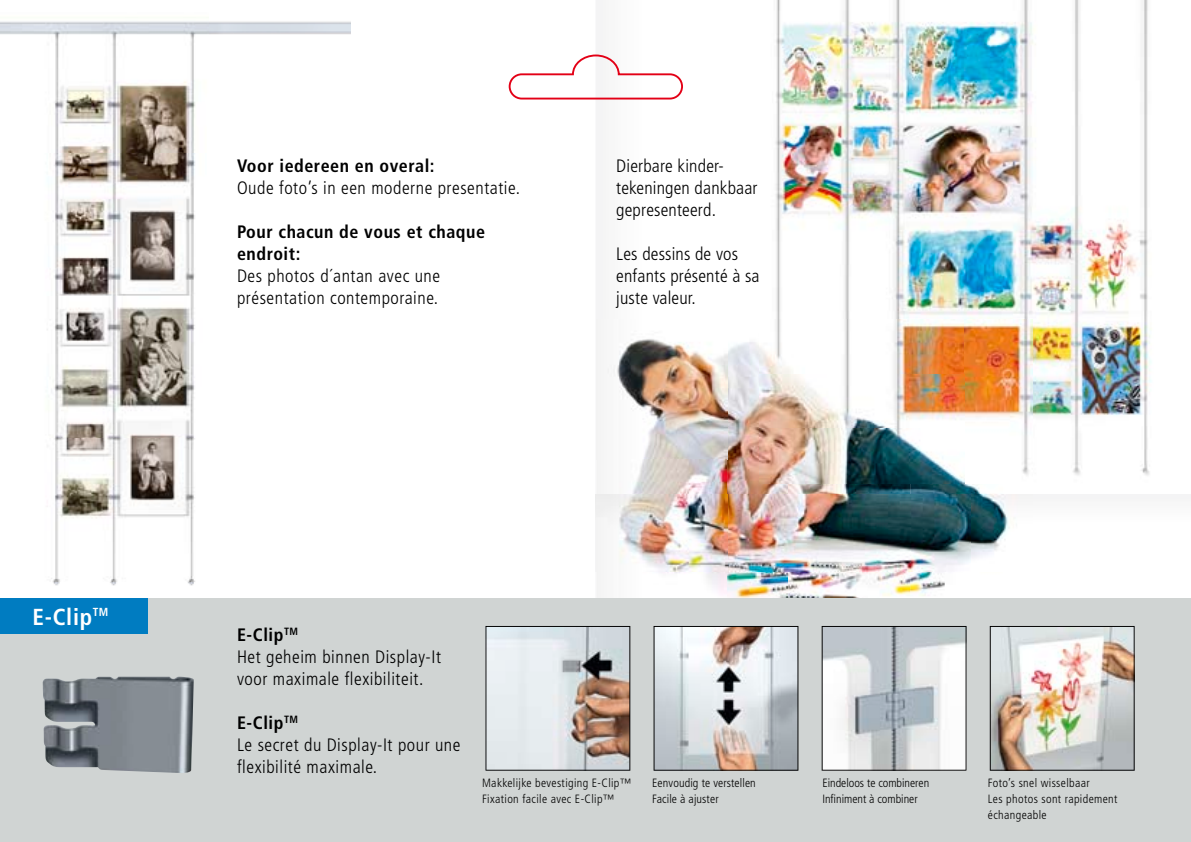
<style>
.page{position:relative;width:1191px;height:842px;background:#fff}
.page>*{position:absolute;margin:0;border:0;box-sizing:border-box;transform-origin:0 0}
.t1{font:700 condensed 23.2px "Frutiger";color:#fff}
.t2{font:300 condensed 18px/22px "Frutiger";letter-spacing:.03em;color:#000}
.t3{font:300 condensed 18px/22px "Frutiger";letter-spacing:.01em;color:#000}
.t4{font:700 condensed 18px/22px "Frutiger";letter-spacing:.03em;color:#000}
.t5{font:300 condensed 12px/16px "Frutiger";letter-spacing:.03em;color:#000}
.t6{font:300 condensed 12px/16px "Frutiger";color:#000}
.t7{font:300 condensed 12px/16px "Frutiger";letter-spacing:.01em;color:#000}
.s1{font-weight:700}
</style>
<div class="page">
<img style="left:775px;top:0;width:376px;height:476px">
<div style="left:595px;top:0;width:8px;height:599px;background:#f4f4f5"></div>
<img style="left:596px;top:320px;width:192px;height:279px">
<img style="left:788px;top:483px;width:244px;height:116px">
<img style="left:759px;top:320px;width:273px;height:163px">
<img style="left:0;top:21px;width:350px;height:565px">
<div style="left:0;top:599px;width:1191px;height:243px;background:#d0d4d3"></div>
<div style="left:0;top:599px;width:147px;height:35px;background:#007cc1"></div>
<svg style="left:653px;top:626px;width:145px;height:145px"></svg>
<svg style="left:821px;top:626px;width:145px;height:145px;background:#cfd3d6"></svg>
<img style="left:989px;top:626px;width:145px;height:145px">
<svg style="left:485px;top:626px;width:145px;height:145px"></svg>
<img style="left:43px;top:676px;width:151px;height:97px">
<svg style="left:508px;top:54px;width:175px;height:46px"></svg>
<p class="t1" style="left:32px;top:603px;width:77px">E-Clip<sup>TM</sup></p>
<p class="t4" style="left:237px;top:154px;width:199px">Voor iedereen en overal:</p>
<p class="t2" style="left:237px;top:177px;width:284px">Oude foto’s in een moderne presentatie.</p>
<p class="t4" style="left:237px;top:220px;width:249px">Pour chacun de vous et chaque endroit:</p>
<p class="t2" style="left:237px;top:265px;width:205px">Des photos d´antan avec une présentation contemporaine.</p>
<p class="t3" style="left:616px;top:155px;width:143px">Dierbare kinder&shy;tekeningen dankbaar gepresenteerd.</p>
<p class="t3" style="left:616px;top:243px;width:145px">Les dessins de vos enfants présenté à sa juste valeur.</p>
<p class="t2" style="left:237px;top:624px;width:205px"><span class="s1">E-Clip</span><sup>TM<br></sup>Het geheim binnen Display-It voor maximale flexibiliteit.</p>
<p class="t2" style="left:237px;top:712px;width:225px"><span class="s1">E-Clip</span><sup>TM<br></sup>Le secret du Display-It pour une flexibilité maximale.</p>
<p class="t5" style="left:482px;top:775px;width:151px">Makkelijke bevestiging E-Clip™<br>Fixation facile avec E-Clip™</p>
<p class="t7" style="left:652px;top:775px;width:105px">Eenvoudig te verstellen<br>Facile à ajuster</p>
<p class="t6" style="left:822px;top:775px;width:108px">Eindeloos te combineren<br>Infiniment à combiner</p>
<p class="t5" style="left:988px;top:775px;width:131px">Foto’s snel wisselbaar<br>Les photos sont rapidement échangeable</p>
</div>
